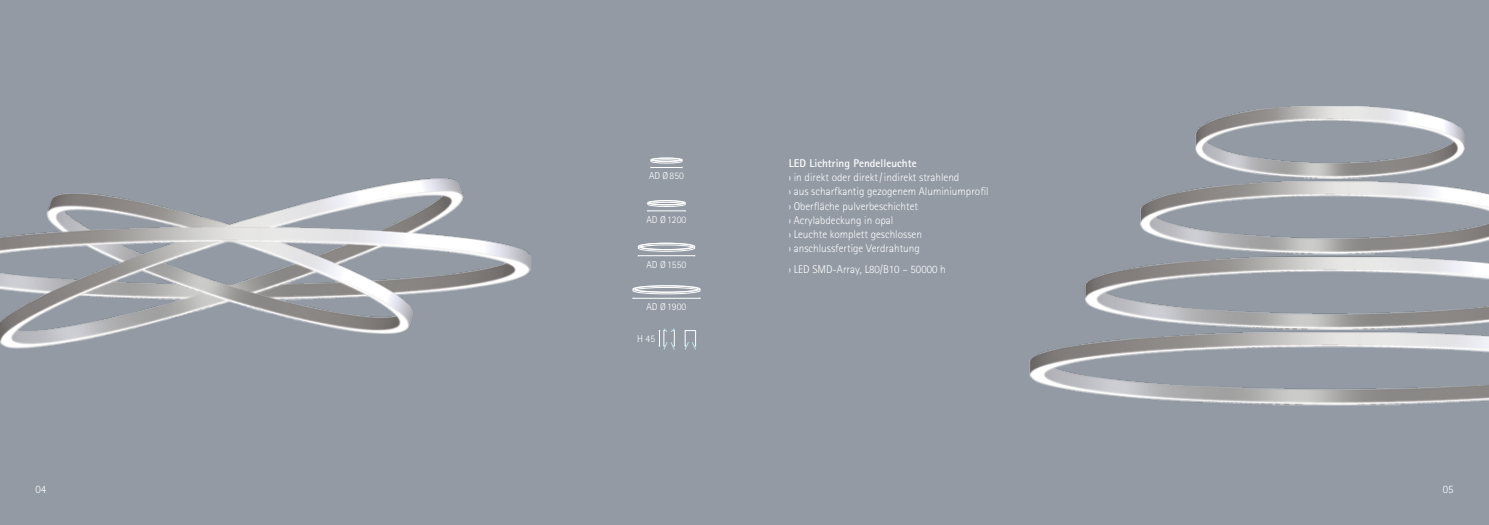
<style>
.page{position:relative;width:1489px;height:525px;background:#fff}
.page>*{position:absolute;margin:0;border:0;box-sizing:border-box;transform-origin:0 0}
.t1{font:300 11.25px/14.1px "AT Rotis Sans Serif";color:#fff}
.t2{font:700 11.25px "AT Rotis Sans Serif";color:#fff}
.t3{font:300 10px "AT Rotis Sans Serif";color:#fff}
</style>
<div class="page">
<div style="left:0;top:0;width:1488px;height:524px;background:#939aa4"></div>
<div style="left:632px;top:285px;width:68px;height:7px;border:1px solid #fff;border-radius:50%"></div>
<div style="left:634px;top:285px;width:64px;height:7px;border:1px solid #fff;border-radius:50%"></div>
<svg style="left:632px;top:287px;width:68px;height:12px"></svg>
<div style="left:650px;top:158px;width:32px;height:4px;border:1px solid #fff;border-radius:50%"></div>
<div style="left:652px;top:158px;width:28px;height:3px;border:1px solid #fff;border-radius:50%"></div>
<svg style="left:650px;top:159px;width:32px;height:9px"></svg>
<div style="left:647px;top:200px;width:38px;height:5px;border:1px solid #fff;border-radius:50%"></div>
<div style="left:649px;top:200px;width:34px;height:5px;border:1px solid #fff;border-radius:50%"></div>
<svg style="left:647px;top:202px;width:39px;height:9px"></svg>
<svg style="left:658px;top:328px;width:16px;height:22px"></svg>
<svg style="left:684px;top:330px;width:12px;height:20px"></svg>
<div style="left:639px;top:243px;width:54px;height:6px;border:1px solid #fff;border-radius:50%"></div>
<svg style="left:638px;top:244px;width:57px;height:12px"></svg>
<img style="left:1029px;top:106px;width:459px;height:300px">
<img style="left:0;top:178px;width:531px;height:171px">
<p class="t3" style="left:649px;top:170px;width:36px">AD Ø850</p>
<p class="t3" style="left:646px;top:213px;width:41px">AD Ø1200</p>
<p class="t3" style="left:646px;top:258px;width:41px">AD Ø1550</p>
<p class="t3" style="left:646px;top:301px;width:41px">AD Ø1900</p>
<p class="t3" style="left:637px;top:333px;width:19px">H 45</p>
<p class="t2" style="left:788px;top:156px;width:129px">LED Lichtring Pendelleuchte</p>
<p class="t1" style="left:788px;top:170px;width:201px">› in direkt oder direkt/indirekt strahlend<br>› aus scharfkantig gezogenem Aluminiumprofil › Oberfläche pulverbeschichtet<br>› Acrylabdeckung in opal<br>› Leuchte komplett geschlossen<br>› anschlussfertige Verdrahtung</p>
<p class="t1" style="left:788px;top:262px;width:159px">› LED SMD-Array, L80/B10 – 50000 h</p>
<p class="t1" style="left:35px;top:481px;width:12px">04</p>
<p class="t1" style="left:1442px;top:481px;width:12px">05</p>
</div>
